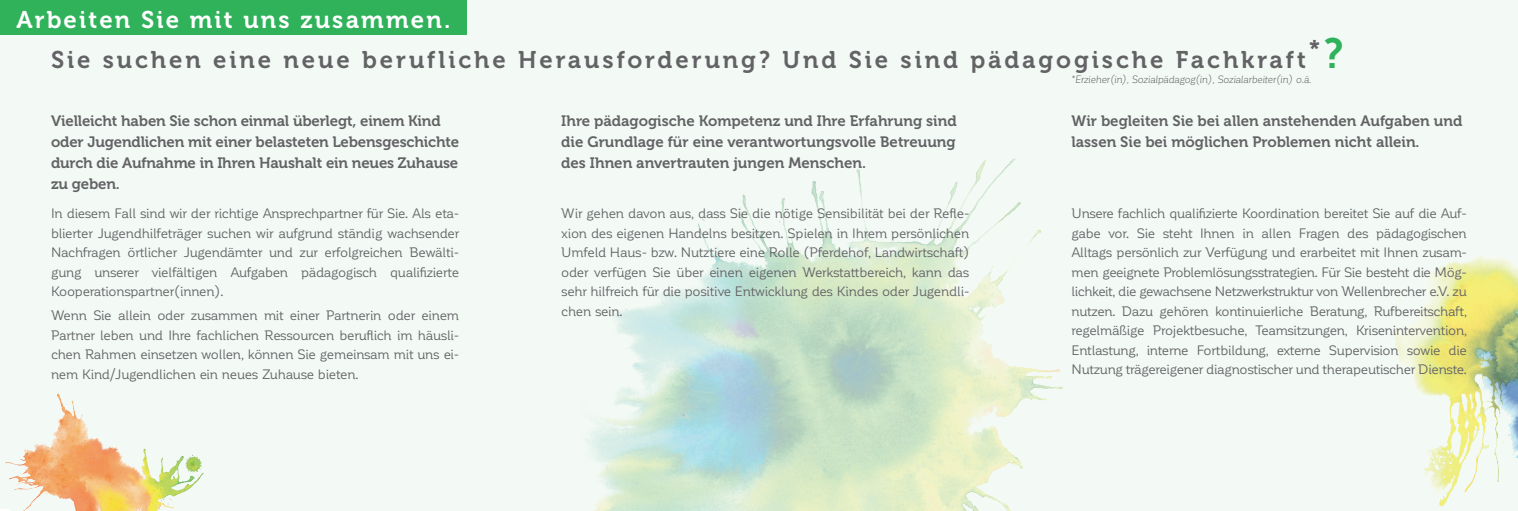
<style>
.page{position:relative;width:1518px;height:511px;background:#fff}
.page>*{position:absolute;margin:0;border:0;box-sizing:border-box;transform-origin:0 0}
.t1{font:24px "Museo 700";letter-spacing:.12em;color:#636366}
.t2{font:24px "Museo 700";letter-spacing:.09em;color:#fff}
.t3{font:15px/21px "Museo 700";letter-spacing:-.01em;color:#636366}
.t4{font:13.5px/19.5px "Corporative Soft";letter-spacing:-.03em;color:#636366;text-align:justify}
.t5{font:italic 10.5px "Corporative Soft";letter-spacing:-.02em;color:#636366}
.s1{font-size:42px;color:#2fb25a}
</style>
<div class="page">
<div style="left:0;top:0;width:1518px;height:510px;background:#f3faf5"></div>
<img style="left:585px;top:158px;width:478px;height:352px">
<div style="left:0;top:0;width:467px;height:34px;background:#2fb25a"></div>
<img style="left:5px;top:393px;width:199px;height:117px">
<img style="left:1393px;top:239px;width:125px;height:268px">
<h1 class="t2" style="left:17px;top:6px;width:435px">Arbeiten Sie mit uns zusammen.</h1>
<h1 class="t1" style="left:51px;top:46px;width:1294px">Sie suchen eine neue berufliche Herausforderung? Und Sie sind pädagogische Fachkraft*<span class="s1">?</span></h1>
<p class="t5" style="left:1071px;top:73px;width:242px">*Erzieher(in), Sozialpädagog(in), Sozialarbeiter(in) o.ä.</p>
<p class="t3" style="left:51px;top:111px;width:410px">Vielleicht haben Sie schon einmal überlegt, einem Kind oder Jugendlichen mit einer belasteten Lebensgeschichte durch die Aufnahme in Ihren Haushalt ein neues Zuhause zu geben.</p>
<p class="t4" style="left:51px;top:204px;width:410px">In diesem Fall sind wir der richtige Ansprechpartner für Sie. Als eta&shy;blierter Jugendhilfeträger suchen wir aufgrund ständig wachsender Nachfragen örtlicher Jugendämter und zur erfolgreichen Bewälti&shy;gung unserer vielfältigen Aufgaben pädagogisch qualifizierte Kooperationspartner(innen).</p>
<p class="t4" style="left:51px;top:305px;width:410px">Wenn Sie allein oder zusammen mit einer Partnerin oder einem Partner leben und Ihre fachlichen Ressourcen beruflich im häusli&shy;chen Rahmen einsetzen wollen, können Sie gemeinsam mit uns ei&shy;nem Kind/Jugendlichen ein neues Zuhause bieten.</p>
<p class="t3" style="left:561px;top:111px;width:397px;text-align:justify">Ihre pädagogische Kompetenz und Ihre Erfahrung sind die Grundlage für eine verantwortungsvolle Betreuung des Ihnen anvertrauten jungen Menschen.</p>
<p class="t4" style="left:561px;top:204px;width:410px">Wir gehen davon aus, dass Sie die nötige Sensibilität bei der Refle&shy;xion des eigenen Handelns besitzen. Spielen in Ihrem persönlichen Umfeld Haus- bzw. Nutztiere eine Rolle (Pferdehof, Landwirtschaft) oder verfügen Sie über einen eigenen Werkstattbereich, kann das sehr hilfreich für die positive Entwicklung des Kindes oder Jugendli&shy;chen sein.</p>
<p class="t3" style="left:1071px;top:111px;width:392px">Wir begleiten Sie bei allen anstehenden Aufgaben und lassen Sie bei möglichen Problemen nicht allein.</p>
<p class="t4" style="left:1071px;top:204px;width:397px">Unsere fachlich qualifizierte Koordination bereitet Sie auf die Auf&shy;gabe vor. Sie steht Ihnen in allen Fragen des pädagogischen Alltags persönlich zur Verfügung und erarbeitet mit Ihnen zusam&shy;men geeignete Problemlösungsstrategien. Für Sie besteht die Mög&shy;lichkeit, die gewachsene Netzwerkstruktur von Wellenbrecher e.V. zu nutzen. Dazu gehören kontinuierliche Beratung, Rufbereitschaft, regelmäßige Projektbesuche, Teamsitzungen, Krisenintervention, Entlastung, interne Fortbildung, externe Supervision sowie die Nutzung trägereigener diagnostischer und therapeutischer Dienste.</p>
</div>
